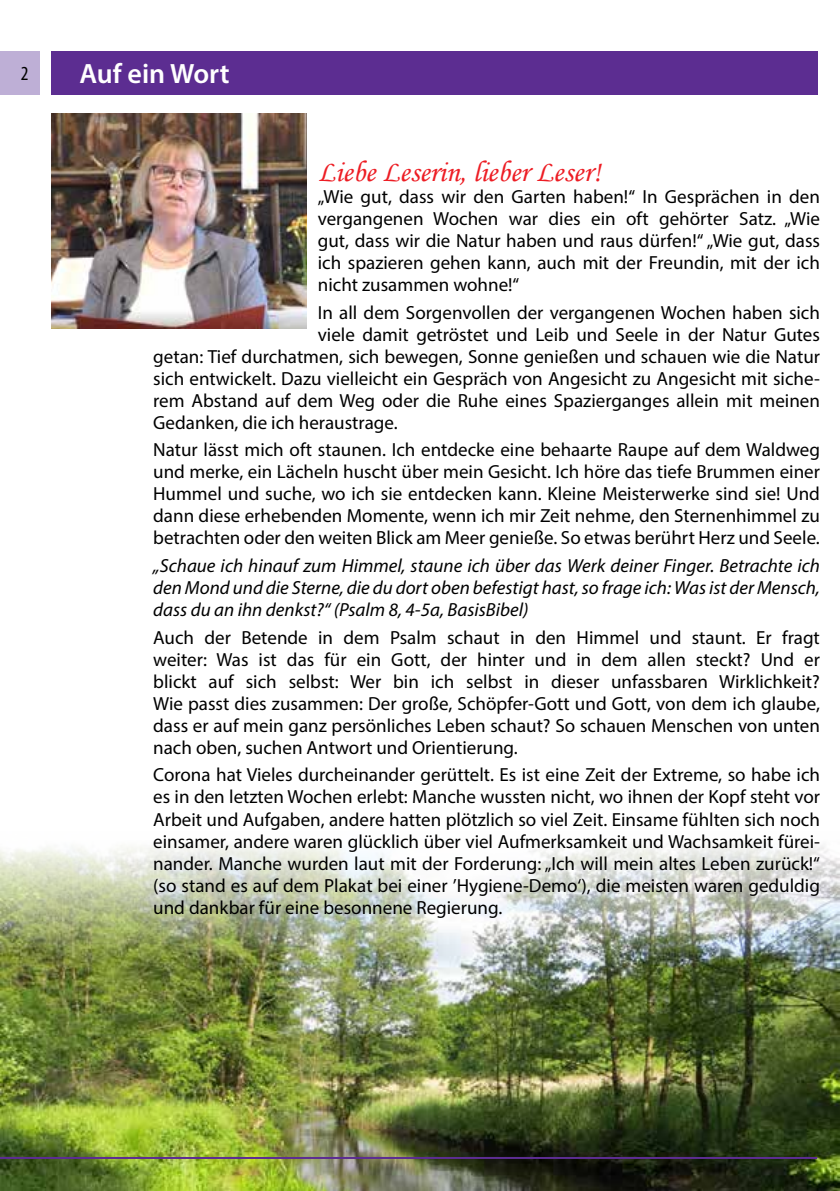
<style>
.page{position:relative;width:840px;height:1191px;background:#fff}
.page>*{position:absolute;margin:0;border:0;box-sizing:border-box;transform-origin:0 0}
.t1{font:30px "Monotype Corsiva";color:#ed1d24}
.t2{font:600 28px "Myriad Pro";color:#fff}
.t3{font:condensed 20px "Myriad Pro";color:#000}
.t4{font:19px/22px "Myriad Pro";color:#000;text-align:justify}
.t5{font:italic 19px/22px "Myriad Pro";color:#000;text-align:justify}
</style>
<div class="page">
<img style="left:1px;top:844px;width:838px;height:347px">
<div style="left:0;top:51px;width:40px;height:43px;background:#beafd6"></div>
<div style="left:51px;top:51px;width:765px;height:43px;background:#5c2d91"></div>
<hr style="left:0;top:1157px;width:816px;height:2px;background:#5c2d91">
<img style="left:51px;top:113px;width:255px;height:216px">
<p class="t3" style="left:21px;top:62px;width:9px">2</p>
<h2 class="t2" style="left:79px;top:56px;width:151px">Auf ein Wort</h2>
<h1 class="t1" style="left:317px;top:153px;width:284px">Liebe Leserin, lieber Leser!</h1>
<p class="t4" style="left:317px;top:185px;width:503px">„Wie gut, dass wir den Garten haben!“ In Gesprächen in den vergangenen Wochen war dies ein oft gehörter Satz. „Wie gut, dass wir die Natur haben und raus dürfen!“ „Wie gut, dass ich spazieren gehen kann, auch mit der Freundin, mit der ich nicht zusammen wohne!“</p>
<p class="t4" style="left:317px;top:301px;width:503px">In all dem Sorgenvollen der vergangenen Wochen haben sich</p>
<p class="t4" style="left:317px;top:323px;width:503px">viele damit getröstet und Leib und Seele in der Natur Gutes</p>
<p class="t4" style="left:153px;top:345px;width:668px">getan: Tief durchatmen, sich bewegen, Sonne genießen und schauen wie die Natur</p>
<p class="t4" style="left:153px;top:367px;width:668px">sich entwickelt. Dazu vielleicht ein Gespräch von Angesicht zu Angesicht mit siche-</p>
<p class="t4" style="left:153px;top:389px;width:668px">rem Abstand auf dem Weg oder die Ruhe eines Spazierganges allein mit meinen</p>
<p class="t4" style="left:153px;top:411px;width:246px">Gedanken, die ich heraustrage.</p>
<p class="t4" style="left:153px;top:439px;width:668px">Natur lässt mich oft staunen. Ich entdecke eine behaarte Raupe auf dem Waldweg und merke, ein Lächeln huscht über mein Gesicht. Ich höre das tiefe Brummen einer Hummel und suche, wo ich sie entdecken kann. Kleine Meisterwerke sind sie! Und dann diese erhebenden Momente, wenn ich mir Zeit nehme, den Sternenhimmel zu betrachten oder den weiten Blick am Meer genieße. So etwas berührt Herz und Seele.</p>
<p class="t5" style="left:153px;top:554px;width:668px">„Schaue ich hinauf zum Himmel, staune ich über das Werk deiner Finger. Betrachte ich den Mond und die Sterne, die du dort oben befestigt hast, so frage ich: Was ist der Mensch, dass du an ihn denkst?“ (Psalm 8, 4-5a, BasisBibel)</p>
<p class="t4" style="left:153px;top:626px;width:668px">Auch der Betende in dem Psalm schaut in den Himmel und staunt. Er fragt weiter: Was ist das für ein Gott, der hinter und in dem allen steckt? Und er blickt auf sich selbst: Wer bin ich selbst in dieser unfassbaren Wirklichkeit?<br>Wie passt dies zusammen: Der große, Schöpfer-Gott und Gott, von dem ich glaube, dass er auf mein ganz persönliches Leben schaut? So schauen Menschen von unten nach oben, suchen Antwort und Orientierung.</p>
<p class="t4" style="left:153px;top:764px;width:668px">Corona hat Vieles durcheinander gerüttelt. Es ist eine Zeit der Extreme, so habe ich es in den letzten Wochen erlebt: Manche wussten nicht, wo ihnen der Kopf steht vor Arbeit und Aufgaben, andere hatten plötzlich so viel Zeit. Einsame fühlten sich noch einsamer, andere waren glücklich über viel Aufmerksamkeit und Wachsamkeit fürei&shy;nander. Manche wurden laut mit der Forderung: „Ich will mein altes Leben zurück!“ (so stand es auf dem Plakat bei einer ’Hygiene-Demo‘), die meisten waren geduldig und dankbar für eine besonnene Regierung.</p>
</div>
